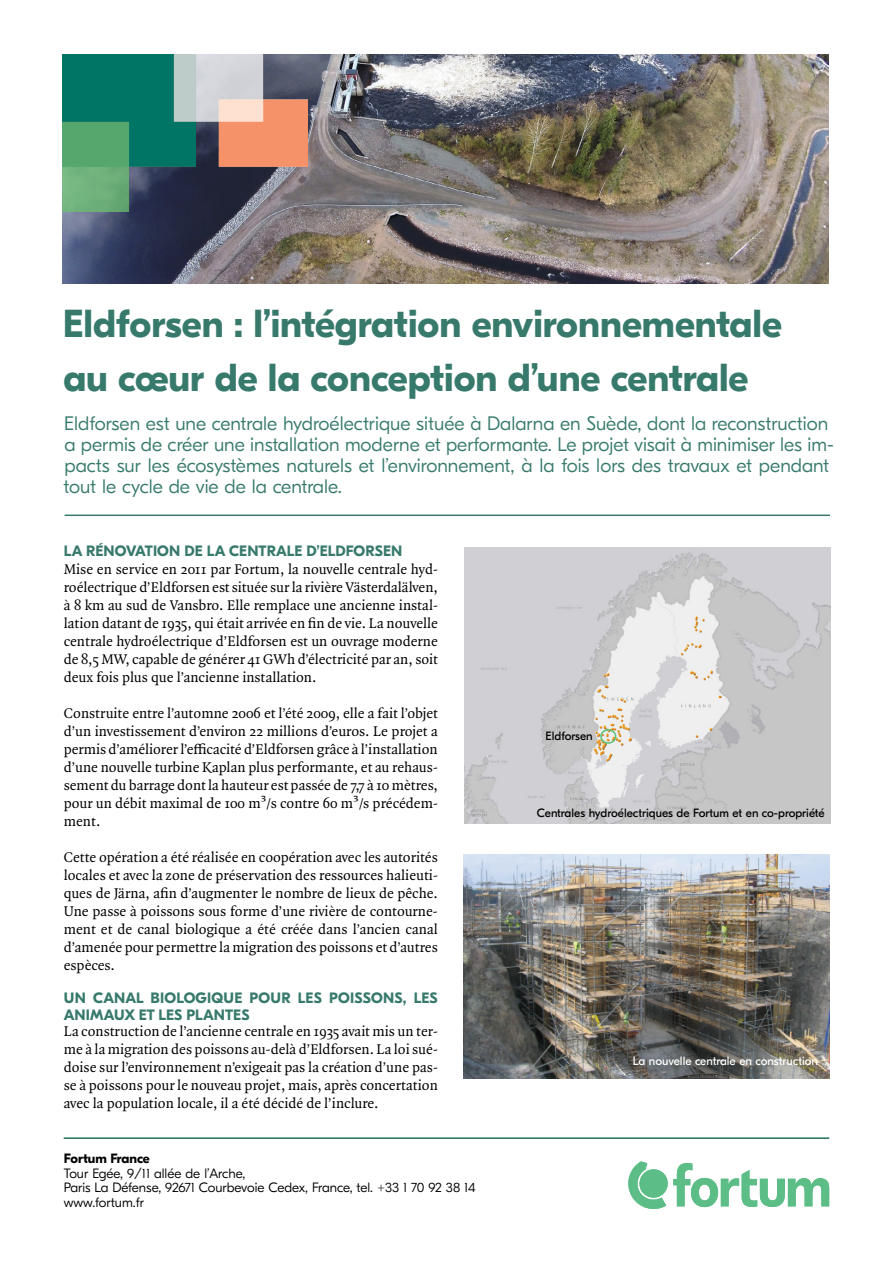
<style>
.page{position:relative;width:893px;height:1263px;background:#fff}
.page>*{position:absolute;margin:0;border:0;box-sizing:border-box;transform-origin:0 0}
.t1{font:700 39px/54px "GT Eesti Pro Display";color:#377a6c}
.t2{font:300 19.5px/21px "GT Eesti Pro Display";color:#377a6c}
.t3{font:15px/18px "Quadraat Pro";color:#000;text-align:justify}
.t4{font:700 15px/16.5px "GT Eesti Pro Display";letter-spacing:.01em;color:#377a6c}
.t5{font:300 13.5px/14.4px "GT Eesti Pro Display";color:#000}
.t6{font:700 13.5px "GT Eesti Pro Display";color:#000}
.t7{font:12px "GT Eesti Pro Display";color:#000}
.t8{font:12px "GT Eesti Pro Display";color:#fff}
</style>
<div class="page">
<img style="left:62px;top:54px;width:767px;height:229px">
<img style="left:464px;top:548px;width:366px;height:275px">
<div style="left:600px;top:729px;width:16px;height:15px;border:2px solid #5ac37d;border-radius:50%"></div>
<hr style="left:65px;top:514px;width:765px;height:2px;background:#377a6c">
<hr style="left:64px;top:1137px;width:765px;height:2px;background:#377a6c">
<svg style="left:628px;top:1161px;width:201px;height:48px"></svg>
<img style="left:62px;top:54px;width:246px;height:158px">
<img style="left:464px;top:854px;width:365px;height:224px">
<h1 class="t1" style="left:63px;top:298px;width:720px">ELDFORSEN : L’INTÉGRATION ENVIRONNEMENTALE<br>AU CŒUR DE LA CONCEPTION D’UNE CENTRALE</h1>
<p class="t2" style="left:64px;top:413px;width:772px">Eldforsen est une centrale hydroélectrique située à Dalarna en Suède, dont la reconstruction a permis de créer une installation moderne et performante. Le projet visait à minimiser les im&shy;pacts sur les écosystèmes naturels et l’environnement, à la fois lors des travaux et pendant tout le cycle de vie de la centrale.</p>
<p class="t4" style="left:64px;top:543px;width:340px">LA RÉNOVATION DE LA CENTRALE D’ELDFORSEN</p>
<p class="t3" style="left:64px;top:560px;width:376px">Mise en service en 2011 par Fortum, la nouvelle centrale hyd&shy;roélectrique d’Eldforsen est située sur la rivière Västerdalälven, à 8 km au sud de Vansbro. Elle remplace une ancienne instal&shy;lation datant de 1935, qui était arrivée en fin de vie. La nouvelle centrale hydroélectrique d’Eldforsen est un ouvrage moderne de 8,5 MW, capable de générer 41 GWh d’électricité par an, soit deux fois plus que l’ancienne installation.</p>
<p class="t3" style="left:64px;top:704px;width:376px">Construite entre l’automne 2006 et l’été 2009, elle a fait l’objet d’un investissement d’environ 22 millions d’euros. Le projet a permis d’améliorer l’efficacité d’Eldforsen grâce à l’installation d’une nouvelle turbine Kaplan plus performante, et au rehaus&shy;sement du barrage dont la hauteur est passée de 7,7 à 10 mètres, pour un débit maximal de 100 m³/s contre 60 m³/s précédem&shy;ment.</p>
<p class="t3" style="left:64px;top:848px;width:376px">Cette opération a été réalisée en coopération avec les autorités locales et avec la zone de préservation des ressources halieuti&shy;ques de Järna, afin d’augmenter le nombre de lieux de pêche.<br>Une passe à poissons sous forme d’une rivière de contourne&shy;ment et de canal biologique a été créée dans l’ancien canal d’amenée pour permettre la migration des poissons et d’autres espèces.</p>
<p class="t4" style="left:64px;top:990px;width:375px">UN CANAL BIOLOGIQUE POUR LES POISSONS, LES<br>ANIMAUX ET LES PLANTES</p>
<p class="t3" style="left:64px;top:1022px;width:376px">La construction de l’ancienne centrale en 1935 avait mis un ter&shy;me à la migration des poissons au-delà d’Eldforsen. La loi sué&shy;doise sur l’environnement n’exigeait pas la création d’une pas&shy;se à poissons pour le nouveau projet, mais, après concertation avec la population locale, il a été décidé de l’inclure.</p>
<p class="t6" style="left:64px;top:1151px;width:88px">FORTUM FRANCE</p>
<p class="t5" style="left:64px;top:1166px;width:413px">Tour Egée, 9/11 allée de l’Arche,<br>Paris La Défense, 92671 Courbevoie Cedex, France, tel. +33 1 70 92 38 14 www.fortum.fr</p>
<p class="t7" style="left:546px;top:729px;width:49px">Eldforsen</p>
<p class="t7" style="left:537px;top:806px;width:289px">Centrales hydroélectriques de Fortum et en co-propriété</p>
<p class="t8" style="left:633px;top:1054px;width:187px">La nouvelle centrale en construction</p>
</div>
